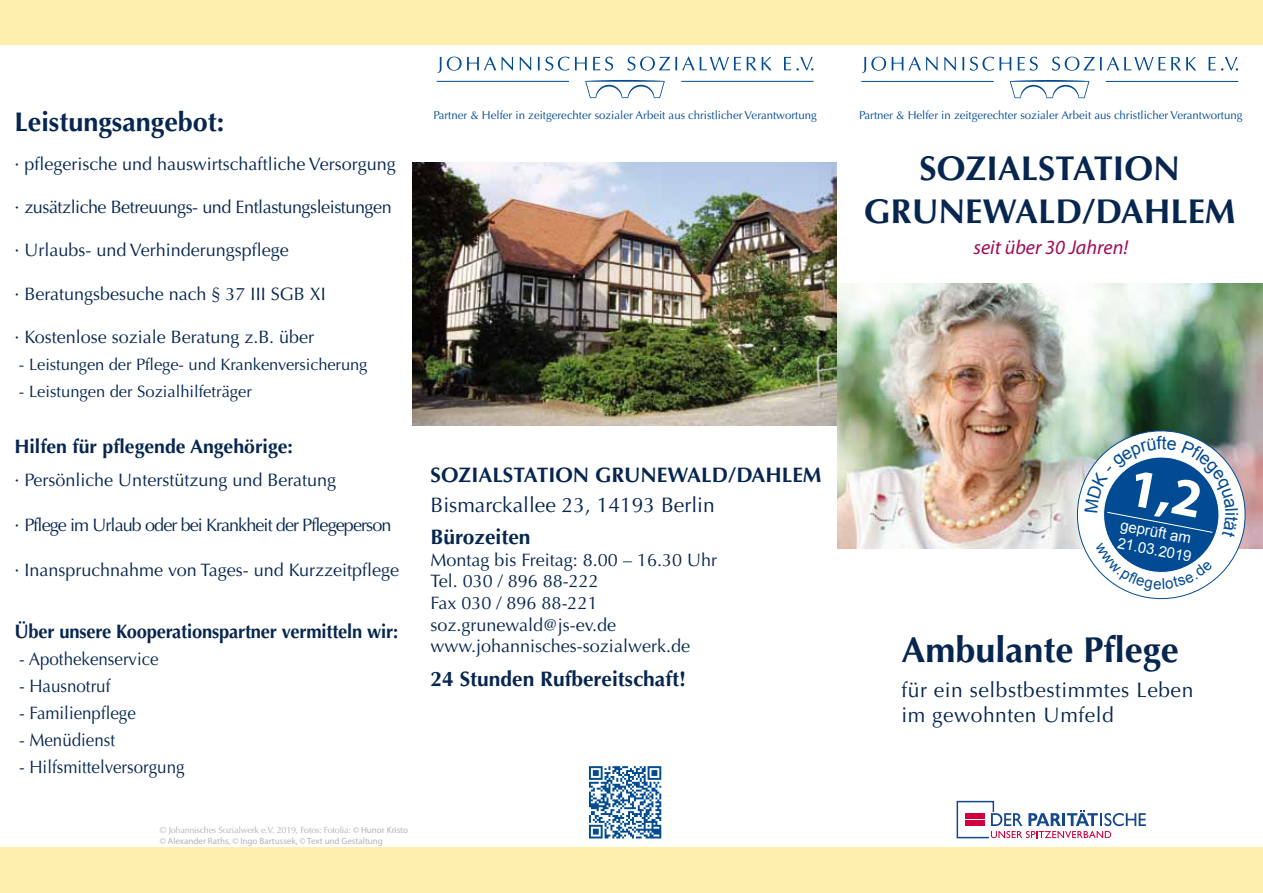
<style>
.page{position:relative;width:1263px;height:893px;background:#fff}
.page>*{position:absolute;margin:0;border:0;box-sizing:border-box;transform-origin:0 0}
.t1{font:700 36px "Optima LT";color:#062650}
.t2{font:700 34.5px/43px "Optima LT";color:#062650;text-align:center}
.t3{font:700 27px "Optima LT";color:#062650}
.t4{font:700 21px "Optima LT";color:#062650}
.t5{font:21px/25.2px "Optima LT";letter-spacing:.025em;color:#062650}
.t6{font:21px "Optima LT";color:#062650}
.t7{font:italic 20.1px "Myriad Pro";color:#a10d59}
.t8{font:700 19.5px "Optima LT";letter-spacing:-.01em;color:#062650;scale:.94 1}
.t9{font:700 19.5px "Optima LT";letter-spacing:-.01em;color:#062650}
.t10{font:18px/21.6px "Optima LT";color:#062650}
.t11{font:18px "Optima LT";color:#062650;scale:.94 1}
.t12{font:18px "Optima LT";letter-spacing:-.025em;color:#062650}
.t13{font:18px "Optima LT";letter-spacing:-.05em;color:#062650}
.t14{font:17.7px "Arial";color:#004b93}
.t15{font:16.5px "Optima LT";letter-spacing:-.005em;color:#062650}
.t16{font:15px/18px "Arial";color:#fff}
.t17{font:11.55px "Optima LT";color:#004a94}
.t18{font:9px "Optima LT";letter-spacing:-.025em;color:#b1b3b4}
.t19{font:9px "Myriad Pro";color:#b1b3b4}
.s1{font-family:"Myriad Pro"}
</style>
<div class="page">
<div style="left:0;top:847px;width:1263px;height:46px;background:#ffefaf"></div>
<div style="left:0;top:0;width:1263px;height:44px;background:#ffefaf"></div>
<svg style="left:956px;top:800px;width:190px;height:39px"></svg>
<img style="left:412px;top:163px;width:424px;height:262px">
<img style="left:838px;top:284px;width:425px;height:264px">
<svg style="left:862px;top:57px;width:24px;height:16px"></svg>
<svg style="left:892px;top:57px;width:45px;height:13px"></svg>
<svg style="left:944px;top:57px;width:12px;height:13px"></svg>
<svg style="left:962px;top:57px;width:2px;height:13px"></svg>
<svg style="left:970px;top:57px;width:41px;height:14px"></svg>
<svg style="left:1018px;top:57px;width:20px;height:14px"></svg>
<svg style="left:1052px;top:57px;width:144px;height:14px"></svg>
<svg style="left:1208px;top:57px;width:30px;height:14px"></svg>
<svg style="left:1010px;top:80px;width:79px;height:18px"></svg>
<hr style="left:861px;top:81px;width:133px;height:1px;background:#004b92">
<hr style="left:1106px;top:81px;width:132px;height:1px;background:#004b92">
<svg style="left:437px;top:57px;width:76px;height:16px"></svg>
<svg style="left:520px;top:57px;width:11px;height:13px"></svg>
<svg style="left:538px;top:57px;width:31px;height:14px"></svg>
<svg style="left:575px;top:57px;width:12px;height:13px"></svg>
<svg style="left:593px;top:57px;width:20px;height:14px"></svg>
<svg style="left:627px;top:57px;width:114px;height:14px"></svg>
<svg style="left:747px;top:57px;width:24px;height:13px"></svg>
<svg style="left:784px;top:57px;width:29px;height:14px"></svg>
<svg style="left:585px;top:80px;width:80px;height:18px"></svg>
<hr style="left:437px;top:81px;width:132px;height:1px;background:#004b92">
<hr style="left:681px;top:81px;width:133px;height:1px;background:#004b92">
<svg style="left:588px;top:766px;width:74px;height:73px"></svg>
<svg style="left:589px;top:766px;width:72px;height:72px"></svg>
<svg style="left:1070px;top:424px;width:182px;height:176px"></svg>
<h3 class="t3" style="left:14px;top:106px;width:212px">Leistungsangebot:</h3>
<p class="t10" style="left:14px;top:153px;width:383px">· pflegerische und hauswirtschaftliche Versorgung</p>
<p class="t12" style="left:14px;top:197px;width:379px">· zusätzliche Betreuungs- und Entlastungsleistungen</p>
<p class="t10" style="left:14px;top:240px;width:276px">· Urlaubs- und Verhinderungspflege</p>
<p class="t10" style="left:14px;top:283px;width:313px">· Beratungsbesuche nach § 37 III SGB XI</p>
<p class="t10" style="left:14px;top:326px;width:301px">· Kostenlose soziale Beratung z.B. über</p>
<p class="t15" style="left:19px;top:355px;width:350px">- Leistungen der Pflege- und Krankenversicherung</p>
<p class="t15" style="left:19px;top:382px;width:234px">- Leistungen der Sozialhilfeträger</p>
<p class="t9" style="left:14px;top:435px;width:280px">Hilfen für pflegende Angehörige:</p>
<p class="t10" style="left:14px;top:470px;width:323px">· Persönliche Unterstützung und Beratung</p>
<p class="t13" style="left:14px;top:515px;width:379px">· Pflege im Urlaub oder bei Krankheit der Pflegeperson</p>
<p class="t10" style="left:14px;top:560px;width:386px">· Inanspruchnahme von Tages- und Kurzzeitpflege</p>
<p class="t8" style="left:14px;top:620px;width:410px">Über unsere Kooperationspartner vermitteln wir:</p>
<p class="t11" style="left:19px;top:649px;width:150px">- Apothekenservice</p>
<p class="t11" style="left:19px;top:676px;width:99px">- Hausnotruf</p>
<p class="t11" style="left:19px;top:703px;width:126px">- Familienpflege</p>
<p class="t11" style="left:19px;top:730px;width:104px">- Menüdienst</p>
<p class="t11" style="left:19px;top:757px;width:178px">- Hilfsmittelversorgung</p>
<p class="t18" style="left:160px;top:825px;width:250px">© Johannisches Sozialwerk e.V. 2019, Fotos: Fotolia: <span class="s1">© Hunor Kristo</span></p>
<p class="t19" style="left:160px;top:835px;width:225px">© Alexander Raths, © Ingo Bartussek, © Text und Gestaltung</p>
<p class="t17" style="left:433px;top:109px;width:385px">Partner &amp; Helfer in zeitgerechter sozialer Arbeit aus christlicher Verantwortung</p>
<p class="t17" style="left:859px;top:108px;width:385px">Partner &amp; Helfer in zeitgerechter sozialer Arbeit aus christlicher Verantwortung</p>
<h2 class="t2" style="left:864px;top:147px;width:373px">SOZIALSTATION<br>GRUNEWALD/DAHLEM</h2>
<p class="t7" style="left:973px;top:235px;width:156px">seit über 30 Jahren!</p>
<p class="t4" style="left:431px;top:462px;width:393px">SOZIALSTATION GRUNEWALD/DAHLEM</p>
<p class="t6" style="left:431px;top:492px;width:286px">Bismarckallee 23, 14193 Berlin</p>
<p class="t4" style="left:431px;top:525px;width:101px">Bürozeiten</p>
<p class="t10" style="left:431px;top:549px;width:288px">Montag bis Freitag: 8.00 – 16.30 Uhr<br>Tel. 030 / 896 88-222<br>Fax 030 / 896 88-221 soz.grunewald@js-ev.de www.johannisches-sozialwerk.de</p>
<p class="t4" style="left:431px;top:667px;width:257px">24 Stunden Rufbereitschaft!</p>
<p class="t16" style="left:1122px;top:516px;width:77px;rotate:11deg">geprüft am<br>21.03.2019</p>
<h1 class="t1" style="left:901px;top:629px;width:279px">Ambulante Pflege</h1>
<p class="t5" style="left:901px;top:677px;width:293px">für ein selbstbestimmtes Leben im gewohnten Umfeld</p>
<p class="t14" style="left:1243px;top:512px;width:6px;rotate:90deg">i</p>
</div>
